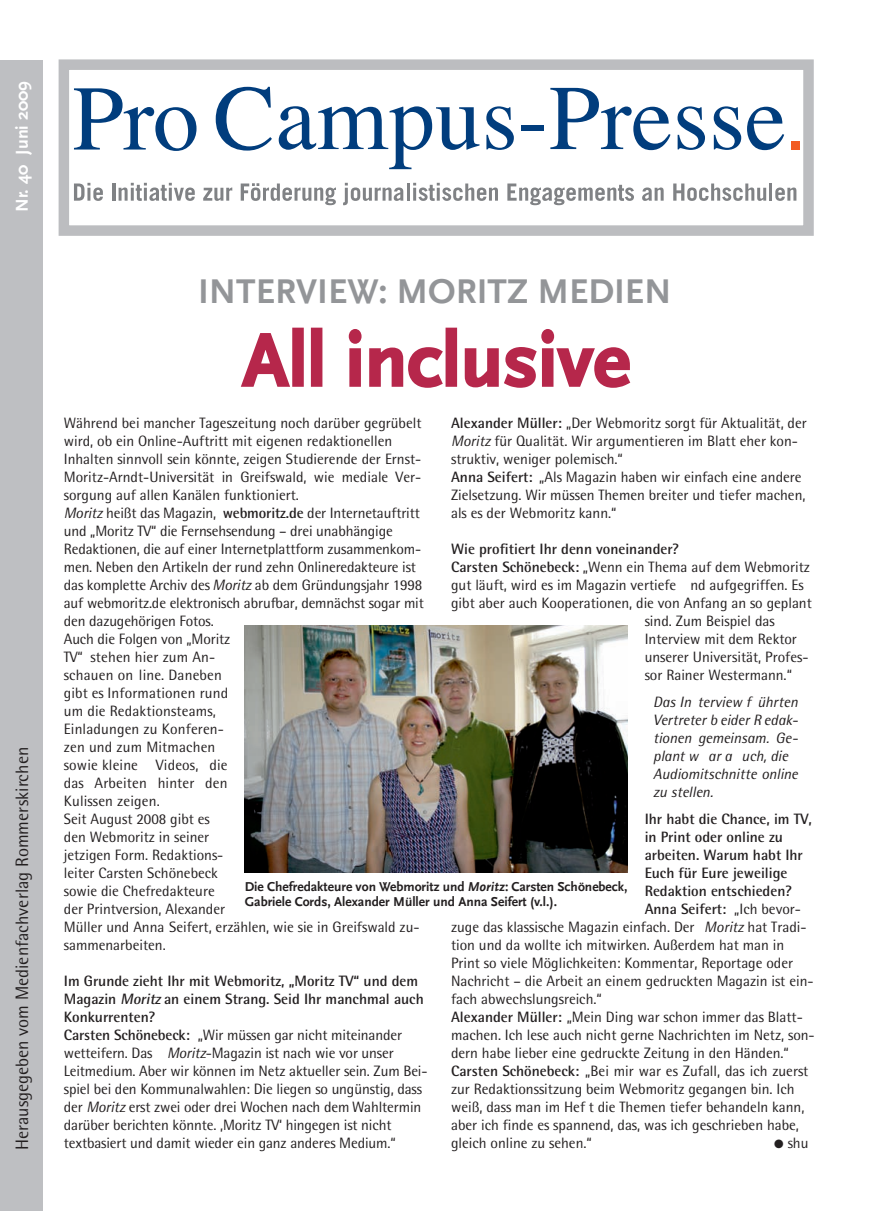
<style>
.page{position:relative;width:872px;height:1211px;background:#fff}
.page>*{position:absolute;margin:0;border:0;box-sizing:border-box;transform-origin:0 0}
.t1{font:700 78px "Scala Sans";color:#b6274b}
.t2{font:700 36px "Scala Sans";color:#939598}
.t3{font:18px "Agfa Rotis Semisans";color:#231f20}
.t4{font:700 18px "Scala Sans";color:#fff}
.t5{font:15px/18px "Agfa Rotis Semisans";color:#231f20}
.t6{font:700 15px "Agfa Rotis Semisans";color:#231f20}
.t7{font:italic 15px/18px "Agfa Rotis Semisans";letter-spacing:-.005em;color:#231f20}
.t8{font:700 13.5px/15px "Scala Sans";color:#231f20}
.s1{font-weight:700}
.s2{font-style:italic}
.s3{font-weight:400}
.s4{font-weight:700;font-style:italic}
</style>
<div class="page">
<svg style="left:240px;top:333px;width:50px;height:54px"></svg>
<div style="left:292px;top:327px;width:12px;height:60px;border:2px solid #b6274b"></div>
<div style="left:311px;top:327px;width:11px;height:60px;border:2px solid #b6274b"></div>
<svg style="left:348px;top:329px;width:95px;height:59px"></svg>
<div style="left:445px;top:327px;width:12px;height:60px;border:2px solid #b6274b"></div>
<svg style="left:464px;top:329px;width:167px;height:59px"></svg>
<div style="left:0;top:60px;width:43px;height:219px;background:#bebfc2"></div>
<div style="left:0;top:269px;width:43px;height:941px;background:#bebfc2"></div>
<div style="left:59px;top:59px;width:754px;height:177px;border:10px solid #bcbdc0"></div>
<svg style="left:74px;top:88px;width:122px;height:63px"></svg>
<div style="left:791px;top:141px;width:9px;height:8px;background:#f25b21"></div>
<svg style="left:216px;top:87px;width:56px;height:64px"></svg>
<svg style="left:279px;top:106px;width:200px;height:63px"></svg>
<svg style="left:486px;top:106px;width:27px;height:44px"></svg>
<div style="left:521px;top:125px;width:23px;height:6px;background:#013d7d"></div>
<svg style="left:550px;top:88px;width:120px;height:62px"></svg>
<svg style="left:677px;top:106px;width:27px;height:44px"></svg>
<svg style="left:713px;top:106px;width:71px;height:44px"></svg>
<svg style="left:74px;top:183px;width:29px;height:18px"></svg>
<hr style="left:112px;top:183px;width:3px;height:18px;background:#808285">
<svg style="left:118px;top:183px;width:77px;height:18px"></svg>
<svg style="left:203px;top:187px;width:29px;height:14px"></svg>
<svg style="left:241px;top:183px;width:95px;height:22px"></svg>
<svg style="left:343px;top:183px;width:60px;height:22px"></svg>
<hr style="left:406px;top:183px;width:3px;height:18px;background:#808285">
<svg style="left:413px;top:183px;width:85px;height:18px"></svg>
<svg style="left:507px;top:183px;width:127px;height:22px"></svg>
<svg style="left:642px;top:187px;width:21px;height:14px"></svg>
<svg style="left:673px;top:183px;width:93px;height:18px"></svg>
<hr style="left:769px;top:183px;width:3px;height:18px;background:#808285">
<svg style="left:775px;top:187px;width:21px;height:14px"></svg>
<img style="left:245px;top:625px;width:382px;height:247px">
<p class="t4" style="left:11px;top:212px;width:133px;rotate:-90deg">Nr. 40 Juni 2009</p>
<p class="t3" style="left:12px;top:1149px;width:404px;rotate:-90deg">Herausgegeben vom Medienfachverlag Rommerskirchen</p>
<h2 class="t2" style="left:198px;top:270px;width:475px">INTERVIEW: MORITZ MEDIEN</h2>
<h1 class="t1" style="left:242px;top:314px;width:389px">All inclusive</h1>
<p class="t5" style="left:451px;top:414px;width:357px"><span class="s1">Alexander Müller:</span> „Der Webmoritz sorgt für Aktualität, der <span class="s2">Moritz</span> für Qualität. Wir argumentieren im Blatt eher kon&shy;struktiv, weniger polemisch.“<br><span class="s1">Anna Seifert:</span> „Als Magazin haben wir einfach eine andere Zielsetzung. Wir müssen Themen breiter und tiefer machen, als es der Webmoritz kann.“</p>
<p class="t6" style="left:451px;top:540px;width:230px">Wie profitiert Ihr denn voneinander?</p>
<p class="t5" style="left:451px;top:558px;width:360px"><span class="s1">Carsten Schönebeck:</span> „Wenn ein Thema auf dem Webmoritz</p>
<p class="t5" style="left:451px;top:576px;width:354px">gut läuft, wird es im Magazin vertiefe nd aufgegriffen. Es</p>
<p class="t5" style="left:451px;top:594px;width:362px">gibt aber auch Kooperationen, die von Anfang an so geplant</p>
<p class="t5" style="left:644px;top:612px;width:131px">sind. Zum Beispiel das</p>
<p class="t5" style="left:644px;top:630px;width:154px">Interview mit dem Rektor</p>
<p class="t5" style="left:644px;top:648px;width:165px">unserer Univer sität, Profes-</p>
<p class="t5" style="left:644px;top:666px;width:149px">sor Rainer Wes termann.“</p>
<p class="t7" style="left:653px;top:693px;width:146px">Das In terview f ührten<br>Vertreter b eider R edak&shy;tionen gemeinsam. Ge&shy;plant w ar a uch, die<br>Audiomitschnitte on line zu stellen.</p>
<p class="t6" style="left:644px;top:810px;width:168px">Ihr habt die Chance, im TV,</p>
<p class="t6" style="left:644px;top:828px;width:140px">in Print oder online zu</p>
<p class="t6" style="left:644px;top:846px;width:160px">arbeiten. Warum habt Ihr</p>
<p class="t6" style="left:644px;top:864px;width:144px">Euch für Eure jeweilige</p>
<p class="t6" style="left:644px;top:882px;width:149px">Redaktion entschieden?</p>
<p class="t6" style="left:644px;top:900px;width:158px">Anna Seifert: <span class="s3">„Ich bevor-</span></p>
<p class="t5" style="left:451px;top:918px;width:357px">zuge das klassische Magazin einfach. Der <span class="s2">Moritz</span> hat Tradi-</p>
<p class="t5" style="left:451px;top:936px;width:334px">tion und da wollte ich mitwirken. Außerdem hat man in</p>
<p class="t5" style="left:451px;top:954px;width:343px">Print so viele Möglichkeiten: Kommentar, Reportage oder</p>
<p class="t5" style="left:451px;top:972px;width:364px">Nachricht – die Arbeit an einem gedruckten Magazin ist ein-</p>
<p class="t5" style="left:451px;top:990px;width:152px">fach abwechslungsreich.“</p>
<p class="t5" style="left:451px;top:1008px;width:353px"><span class="s1">Alexander Müller:</span> „Mein Ding war schon immer das Blatt-</p>
<p class="t5" style="left:451px;top:1026px;width:365px">machen. Ich lese auch nicht gerne Nachrichten im Netz, son-</p>
<p class="t5" style="left:451px;top:1044px;width:339px">dern habe lieber eine gedruckte Zeitung in den Händen.“</p>
<p class="t5" style="left:451px;top:1062px;width:359px"><span class="s1">Carsten Schönebeck:</span> „Bei mir war es Zufall, das ich zuerst</p>
<p class="t5" style="left:451px;top:1080px;width:345px">zur Redaktionssitzung beim Webmoritz gegangen bin. Ich</p>
<p class="t5" style="left:451px;top:1098px;width:355px">weiß, dass man im Hef t die Themen tiefer behandeln kann,</p>
<p class="t5" style="left:451px;top:1116px;width:349px">aber ich finde es spannend, das, was ich geschrieben habe,</p>
<p class="t5" style="left:451px;top:1134px;width:142px">gleich online zu sehen.“</p>
<p class="t5" style="left:774px;top:1134px;width:36px">● shu</p>
<p class="t5" style="left:64px;top:414px;width:361px">Während bei mancher Tageszeitung noch darüber gegrübelt wird, ob ein Online-Auftritt mit eigenen redaktionellen Inhalten sinnvoll sein könnte, zeigen Studierende der Ernst-Moritz-Arndt-Universität in Greifswald, wie mediale Ver&shy;sorgung auf allen Kanälen funktioniert.<br><span class="s2">Moritz</span> heißt das Magazin, <span class="s1">webmoritz.de</span> der Internetauftritt und „Moritz TV“ die Fernsehsendung – drei unabhängige Redaktionen, die auf einer Internetplattform zusammenkom&shy;men. Neben den Artikeln der rund zehn Onlineredakteure ist das komplette Archiv des <span class="s2">Moritz</span> ab dem Gründungsjahr 1998 auf webmoritz.de elektronisch abrufbar, demnächst sogar mit den dazugehörigen Fotos.<br>Auch die Folgen von „Moritz<br>TV“ stehen hier zum An-<br>schauen on line. Daneben<br>gibt es Informationen rund<br>um die Redaktionsteams,<br>Einladungen zu Konferen-<br>zen und zum Mitmachen<br>sowie kleine Videos, die<br>das Arbeiten hinter den<br>Kulissen zeigen.<br>Seit August 2008 gibt es<br>den Webmoritz in seiner<br>jetzigen Form. Redaktions-<br>leiter Carsten Schönebeck<br>sowie die Chefredakteure<br>der Printversion, Alexander<br>Müller und Anna Seifert, erzählen, wie sie in Greifswald zu&shy;sammenarbeiten.</p>
<p class="t5" style="left:64px;top:972px;width:365px"><span class="s1">Im Grunde zieht Ihr mit Webmoritz, „Moritz TV“ und dem Magazin</span> <span class="s4">Moritz</span><span class="s1">an einem Strang. Seid Ihr manchmal auch Konkurrenten?<br>Carsten Schönebeck:</span> „Wir müssen gar nicht miteinander wetteifern. Das <span class="s2">Moritz</span>-Magazin ist nach wie vor unser Leitmedium. Aber wir können im Netz aktueller sein. Zum Bei&shy;spiel bei den Kommunalwahlen: Die liegen so ungünstig, dass der <span class="s2">Moritz</span> erst zwei oder drei Wochen nach dem Wahltermin darüber berichten könnte. ‚Moritz TV‘ hingegen ist nicht textbasiert und damit wieder ein ganz anderes Medium.“</p>
<p class="t8" style="left:245px;top:878px;width:384px">Die Chefredakteure von Webmoritz und <span class="s2">Moritz</span>: Carsten Schönebeck,<br>Gabriele Cords, Alexander Müller und Anna Seifert (v.l.).</p>
</div>
